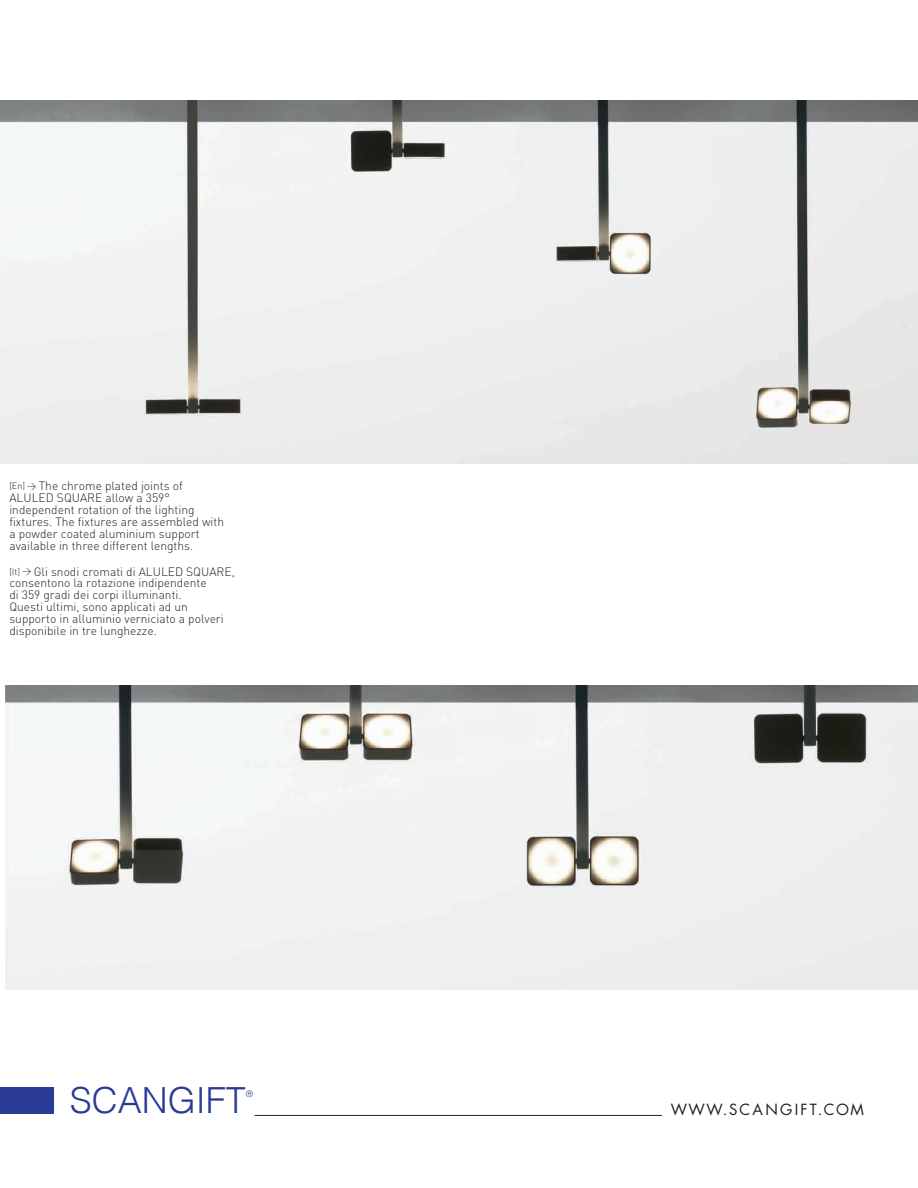
<style>
.page{position:relative;width:918px;height:1188px;background:#fff}
.page>*{position:absolute;margin:0;border:0;box-sizing:border-box;transform-origin:0 0}
.t1{font:300 36px "Helvetica";color:#293996}
.t2{font:15px "Futura Std";letter-spacing:.15em;color:#231f20}
.t3{font:300 12px/12px "DIN";color:#231f20}
.t4{font:300 9px "Helvetica";color:#2b3c96}
.s1{font-size:9px}
</style>
<div class="page">
<img style="left:0;top:101px;width:918px;height:363px">
<img style="left:6px;top:686px;width:912px;height:303px">
<div style="left:0;top:1087px;width:54px;height:27px;background:#2b3c96"></div>
<hr style="left:255px;top:1115px;width:407px;height:1px;background:#231f20">
<p class="t3" style="left:9px;top:480px;width:216px"><span class="s1">[En] &gt;</span> The chrome plated joints of ALULED SQUARE allow a 359° independent rotation of the lighting fixtures. The fixtures are assembled with a powder coated aluminium support available in three different lengths.</p>
<p class="t3" style="left:9px;top:565px;width:227px"><span class="s1">[It] &gt;</span> Gli snodi cromati di ALULED SQUARE, consentono la rotazione indipendente<br>di 359 gradi dei corpi illuminanti.<br>Questi ultimi, sono applicati ad un supporto in alluminio verniciato a polveri disponibile in tre lunghezze.</p>
<h1 class="t1" style="left:70px;top:1071px;width:178px">SCANGIFT</h1>
<p class="t4" style="left:246px;top:1086px;width:9px">®</p>
<p class="t2" style="left:671px;top:1100px;width:195px">WWW.SCANGIFT.COM</p>
</div>
